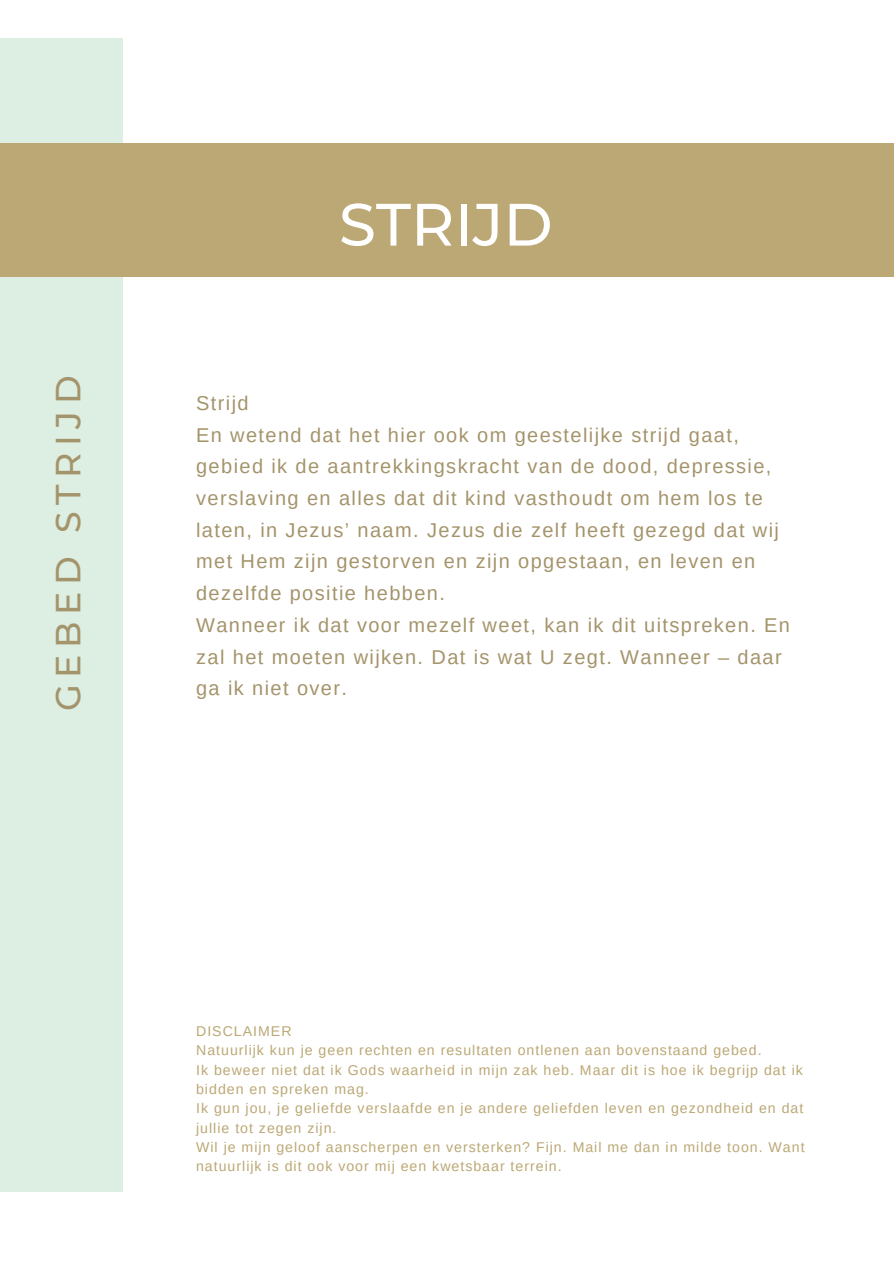
<style>
.page{position:relative;width:894px;height:1264px;background:#fff}
.page>*{position:absolute;margin:0;border:0;box-sizing:border-box;transform-origin:0 0}
.t1{font:500 59.55px "Montserrat";color:#fff}
.t2{font:500 34.8px "Montserrat";letter-spacing:.19em;color:#a4946b}
.t3{font:19.95px/31.7px "Arimo";letter-spacing:.07em;color:#a4946b}
.t4{font:14.1px/19.4px "Arimo";letter-spacing:.07em;color:#bca875}
</style>
<div class="page">
<div style="left:0;top:38px;width:123px;height:1153px;background:#ddeee3"></div>
<div style="left:0;top:144px;width:893px;height:133px;background:#bca875"></div>
<p class="t2" style="left:47px;top:711px;width:337px;rotate:-90deg">GEBED STRIJD</p>
<p class="t1" style="left:339px;top:188px;width:215px">STRIJD</p>
<p class="t3" style="left:196px;top:387px;width:54px">Strijd</p>
<p class="t3" style="left:196px;top:419px;width:584px">En wetend dat het hier ook om geestelijke strijd gaat, gebied ik de aantrekkingskracht van de dood, depressie, verslaving en alles dat dit kind vasthoudt om hem los te laten, in Jezus’ naam. Jezus die zelf heeft gezegd dat wij met Hem zijn gestorven en zijn opgestaan, en leven en dezelfde positie hebben.</p>
<p class="t3" style="left:196px;top:609px;width:595px">Wanneer ik dat voor mezelf weet, kan ik dit uitspreken. En zal het moeten wijken. Dat is wat U zegt. Wanneer – daar ga ik niet over.</p>
<p class="t4" style="left:196px;top:1021px;width:97px">DISCLAIMER</p>
<p class="t4" style="left:196px;top:1040px;width:567px">Natuurlijk kun je geen rechten en resultaten ontlenen aan bovenstaand gebed.</p>
<p class="t4" style="left:196px;top:1060px;width:608px">Ik beweer niet dat ik Gods waarheid in mijn zak heb. Maar dit is hoe ik begrijp dat ik bidden en spreken mag.</p>
<p class="t4" style="left:196px;top:1098px;width:608px">Ik gun jou, je geliefde verslaafde en je andere geliefden leven en gezondheid en dat jullie tot zegen zijn.</p>
<p class="t4" style="left:196px;top:1137px;width:609px">Wil je mijn geloof aanscherpen en versterken? Fijn. Mail me dan in milde toon. Want natuurlijk is dit ook voor mij een kwetsbaar terrein.</p>
</div>
